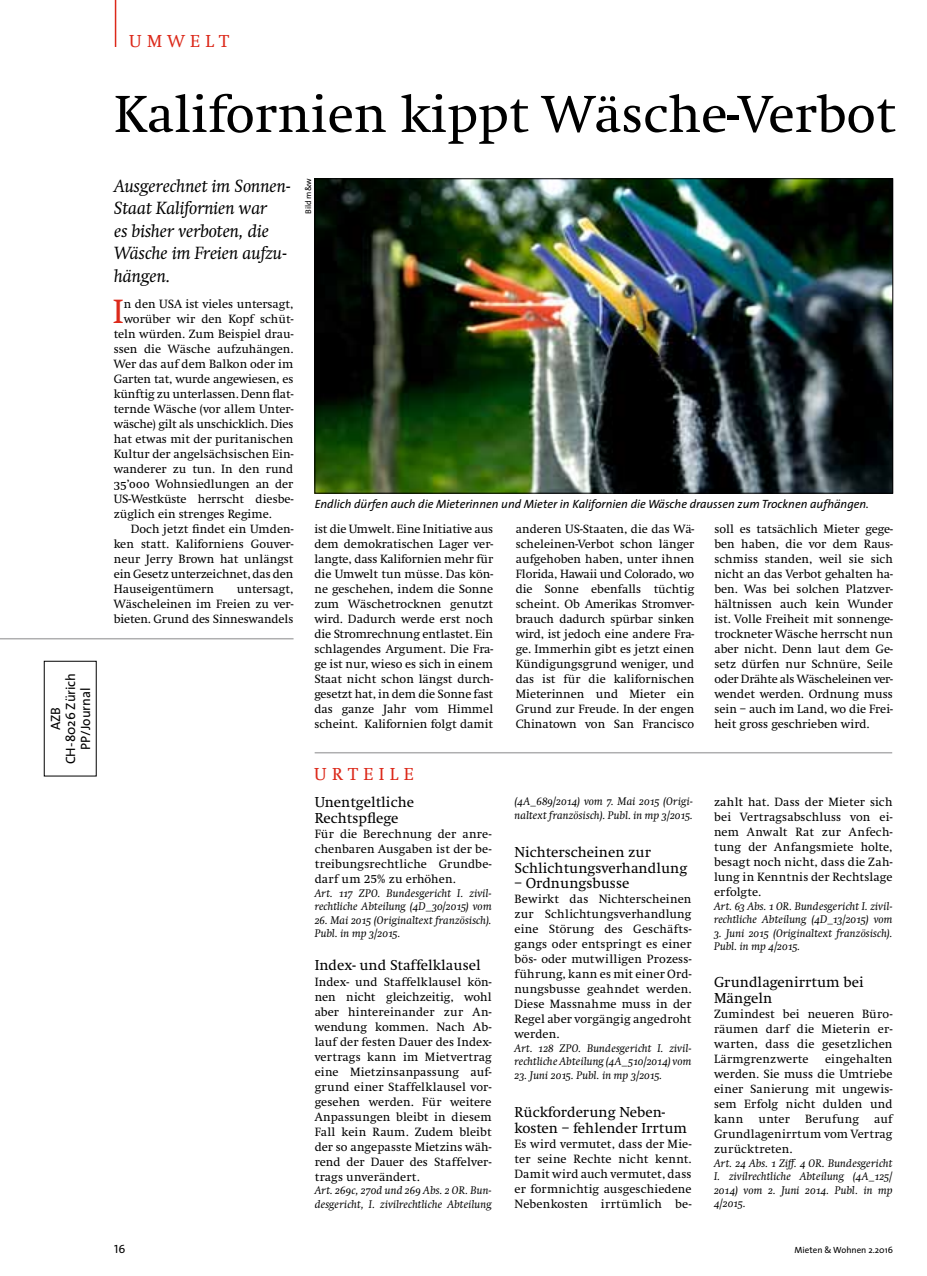
<style>
.page{position:relative;width:927px;height:1276px;background:#fff}
.page>*{position:absolute;margin:0;border:0;box-sizing:border-box;transform-origin:0 0}
.t1{font:54px "Swift";color:#000}
.t2{font:34.95px "Swift";color:#dc291a}
.t3{font:italic 18px/22.5px "Swift Neue LT Pro";color:#000}
.t4{font:18px "Swift";letter-spacing:.3em;color:#dc291a}
.t5{font:15px/15.8px "Swift";color:#000}
.t6{font:13.5px/15px "The Sans";letter-spacing:-.005em;color:#000;text-align:center}
.t7{font:12.45px/15px "Swift";color:#000;text-align:justify}
.t8{font:12.45px "Swift";letter-spacing:-.02em;color:#000}
.t9{font:italic 12px "The Sans";color:#000}
.t10{font:12px "The Sans Caps";color:#000}
.t11{font:italic 11.25px/13.5px "Swift Neue LT Pro";letter-spacing:.015em;color:#000}
.t12{font:9px "The Sans";color:#000}
.t13{font:8.25px "The Sans";color:#000}
.s1{font-family:"Swift SC"}
</style>
<div class="page">
<hr style="left:115px;top:0;width:1px;height:47px;background:#dc291a">
<hr style="left:0;top:638px;width:294px;height:1px;background:#afafb0">
<hr style="left:315px;top:752px;width:577px;height:1px;background:#afafb0">
<img style="left:317px;top:181px;width:574px;height:310px">
<p class="t6" style="left:48px;top:764px;width:93px;rotate:-90deg">AZB<br>CH-8026 Zürich<br>PP/Journal</p>
<h1 class="t4" style="left:129px;top:32px;width:101px">UMWELT</h1>
<h2 class="t1" style="left:114px;top:85px;width:783px">Kalifornien kippt Wäsche-Verbot</h2>
<p class="t3" style="left:114px;top:174px;width:178px">Ausgerechnet im Sonnen-<br>Staat Kalifornien war<br>es bisher verboten, die<br>Wäsche im Freien aufzu&shy;hängen.</p>
<p class="t2" style="left:113px;top:292px;width:13px">I</p>
<p class="t7" style="left:124px;top:296px;width:171px">n den USA ist vieles untersagt,</p>
<p class="t13" style="left:302px;top:214px;width:37px;rotate:-90deg">Bild m&amp;w</p>
<p class="t7" style="left:124px;top:311px;width:171px">worüber wir den Kopf schüt-</p>
<p class="t7" style="left:114px;top:326px;width:181px">teln würden. Zum Beispiel drau-</p>
<p class="t7" style="left:114px;top:341px;width:181px">ssen die Wäsche aufzuhängen.</p>
<p class="t7" style="left:114px;top:356px;width:181px">Wer das auf dem Balkon oder im</p>
<p class="t7" style="left:114px;top:371px;width:181px">Garten tat, wurde angewiesen, es</p>
<p class="t7" style="left:114px;top:386px;width:181px">künftig zu unterlassen. Denn flat-</p>
<p class="t7" style="left:114px;top:401px;width:181px">ternde Wäsche (vor allem Unter-</p>
<p class="t8" style="left:114px;top:417px;width:181px">wäsche) gilt als unschicklich. Dies</p>
<p class="t7" style="left:114px;top:431px;width:181px">hat etwas mit der puritanischen</p>
<p class="t7" style="left:114px;top:446px;width:181px">Kultur der angelsächsischen Ein-</p>
<p class="t7" style="left:114px;top:461px;width:181px">wanderer zu tun. In den rund</p>
<p class="t7" style="left:114px;top:476px;width:181px"><span class="s1">35’000</span> Wohnsiedlungen an der</p>
<p class="t7" style="left:114px;top:491px;width:181px">US-Westküste herrscht diesbe-</p>
<p class="t7" style="left:114px;top:506px;width:160px">züglich ein strenges Regime.</p>
<p class="t7" style="left:114px;top:521px;width:181px;text-indent:17px">Doch jetzt findet ein Umden&shy;ken statt. Kaliforniens Gouver&shy;neur Jerry Brown hat unlängst ein Gesetz unterzeichnet, das den Hauseigentümern</p>
<p class="t9" style="left:315px;top:494px;width:556px">Endlich dürfen auch die Mieterinnen und Mieter in Kalifornien die Wäsche draussen zum Trocknen aufhängen.</p>
<p class="t7" style="left:314px;top:521px;width:180px">ist die Umwelt. Eine Initiative aus dem demokratischen Lager ver&shy;langte, dass Kalifornien mehr für die Umwelt tun müsse. Das kön&shy;ne geschehen, indem die Sonne zum Wäschetrocknen genutzt wird. Dadurch werde erst noch die Stromrechnung entlastet. Ein schlagendes Argument. Die Fra&shy;ge ist nur, wieso es sich in einem Staat nicht schon längst durch&shy;gesetzt hat, in dem die Sonne fast das ganze Jahr vom Himmel scheint. Kalifornien folgt damit</p>
<p class="t7" style="left:516px;top:521px;width:180px">anderen US-Staaten, die das Wä&shy;scheleinen-Verbot schon länger aufgehoben haben, unter ihnen Florida, Hawaii und Colorado, wo die Sonne ebenfalls tüchtig scheint. Ob Amerikas Stromver&shy;brauch dadurch spürbar sinken wird, ist jedoch eine andere Fra&shy;ge. Immerhin gibt es jetzt einen Kündigungsgrund weniger, und das ist für die kalifornischen Mieterinnen und Mieter ein Grund zur Freude. In der engen Chinatown von San Francisco</p>
<p class="t7" style="left:714px;top:521px;width:180px">soll es tatsächlich Mieter gege&shy;ben haben, die vor dem Raus&shy;schmiss standen, weil sie sich nicht an das Verbot gehalten ha&shy;ben. Was bei solchen Platzver&shy;hältnissen auch kein Wunder ist. Volle Freiheit mit sonnenge&shy;trockneter Wäsche herrscht nun aber nicht. Denn laut dem Ge&shy;setz dürfen nur Schnüre, Seile oder Drähte als Wäscheleinen ver&shy;wendet werden. Ordnung muss sein – auch im Land, wo die Frei&shy;heit gross geschrieben wird.</p>
<p class="t7" style="left:114px;top:581px;width:181px;text-indent:123px">untersagt, Wäscheleinen im Freien zu ver&shy;bieten. Grund des Sinneswandels</p>
<h1 class="t4" style="left:314px;top:764px;width:101px">URTEILE</h1>
<h2 class="t5" style="left:315px;top:794px;width:101px;line-height:16.5px">Unentgeltliche<br>Rechtspflege</h2>
<p class="t7" style="left:315px;top:827px;width:179px">Für die Berechnung der anre&shy;chenbaren Ausgaben ist der be&shy;treibungsrechtliche Grundbe&shy;darf um 25% zu erhöhen.</p>
<p class="t11" style="left:315px;top:886px;width:178px">Art. 117 ZPO. Bundesgericht I. zivil&shy;rechtliche Abteilung (4D_30/2015) vom</p>
<p class="t11" style="left:315px;top:913px;width:178px">26. Mai 2015 (Originaltext französisch).<br>Publ. in mp 3/2015.</p>
<h2 class="t5" style="left:315px;top:958px;width:168px">Index- und Staffelklausel</h2>
<p class="t7" style="left:315px;top:974px;width:179px">Index- und Staffelklausel kön&shy;nen nicht gleichzeitig, wohl aber hintereinander zur An&shy;wendung kommen. Nach Ab&shy;lauf der festen Dauer des Index&shy;vertrags kann im Mietvertrag eine Mietzinsanpassung auf&shy;grund einer Staffelklausel vor&shy;gesehen werden. Für weitere Anpassungen bleibt in diesem Fall kein Raum. Zudem bleibt der so angepasste Mietzins wäh&shy;rend der Dauer des Staffelver&shy;trags unverändert.</p>
<p class="t11" style="left:315px;top:1183px;width:179px">Art. 269c, 270d und 269 Abs. 2 OR. Bun&shy;desgericht, I. zivilrechtliche Abteilung</p>
<p class="t11" style="left:514px;top:794px;width:180px">(4A_689/2014) vom 7. Mai 2015 (Origi&shy;naltext französisch). Publ. in mp 3/2015.</p>
<h2 class="t5" style="left:514px;top:844px;width:174px">Nichterscheinen zur<br>Schlichtungsverhandlung</h2>
<h2 class="t5" style="left:514px;top:876px;width:116px">– Ordnungsbusse</h2>
<p class="t7" style="left:514px;top:892px;width:179px">Bewirkt das Nichterscheinen zur Schlichtungsverhandlung eine Störung des Geschäfts&shy;gangs oder entspringt es einer bös- oder mutwilligen Prozess&shy;führung, kann es mit einer Ord&shy;nungsbusse geahndet werden.<br>Diese Massnahme muss in der Regel aber vorgängig angedroht werden.</p>
<p class="t11" style="left:514px;top:1041px;width:178px">Art. 128 ZPO. Bundesgericht I. zivil&shy;rechtliche Abteilung (4A_510/2014) vom</p>
<p class="t11" style="left:514px;top:1068px;width:149px">23. Juni 2015. Publ. in mp 3/2015.</p>
<h2 class="t5" style="left:514px;top:1104px;width:174px">Rückforderung Neben&shy;kosten – fehlender Irrtum</h2>
<p class="t7" style="left:514px;top:1136px;width:179px">Es wird vermutet, dass der Mie&shy;ter seine Rechte nicht kennt.<br>Damit wird auch vermutet, dass er formnichtig ausgeschiedene Nebenkosten irrtümlich be-</p>
<p class="t7" style="left:714px;top:795px;width:180px">zahlt hat. Dass der Mieter sich bei Vertragsabschluss von ei&shy;nem Anwalt Rat zur Anfech&shy;tung der Anfangsmiete holte, besagt noch nicht, dass die Zah&shy;lung in Kenntnis der Rechtslage erfolgte.</p>
<p class="t11" style="left:714px;top:899px;width:180px">Art. 63 Abs. 1 OR. Bundesgericht I. zivil&shy;rechtliche Abteilung (4D_13/2015) vom</p>
<p class="t11" style="left:714px;top:926px;width:180px">3. Juni 2015 (Originaltext französisch).<br>Publ. in mp 4/2015.</p>
<h2 class="t5" style="left:714px;top:974px;width:151px">Grundlagenirrtum bei<br>Mängeln</h2>
<p class="t7" style="left:714px;top:1006px;width:180px">Zumindest bei neueren Büro&shy;räumen darf die Mieterin er&shy;warten, dass die gesetzlichen Lärmgrenzwerte</p>
<p class="t7" style="left:714px;top:1051px;width:180px;text-indent:111px">eingehalten werden. Sie muss die Umtriebe einer Sanierung mit ungewis&shy;sem Erfolg nicht dulden und kann unter Berufung auf Grundlagenirrtum vom Vertrag zurücktreten.</p>
<p class="t11" style="left:714px;top:1156px;width:180px;text-align:justify">Art. 24 Abs. 1 Ziff. 4 OR. Bundesgericht I. zivilrechtliche Abteilung (4A_125/ 2014) vom 2. Juni 2014. Publ. in mp 4/2015.</p>
<p class="t10" style="left:114px;top:1239px;width:13px">16</p>
<p class="t12" style="left:795px;top:1242px;width:100px">Mieten &amp; Wohnen 2.2016</p>
</div>
